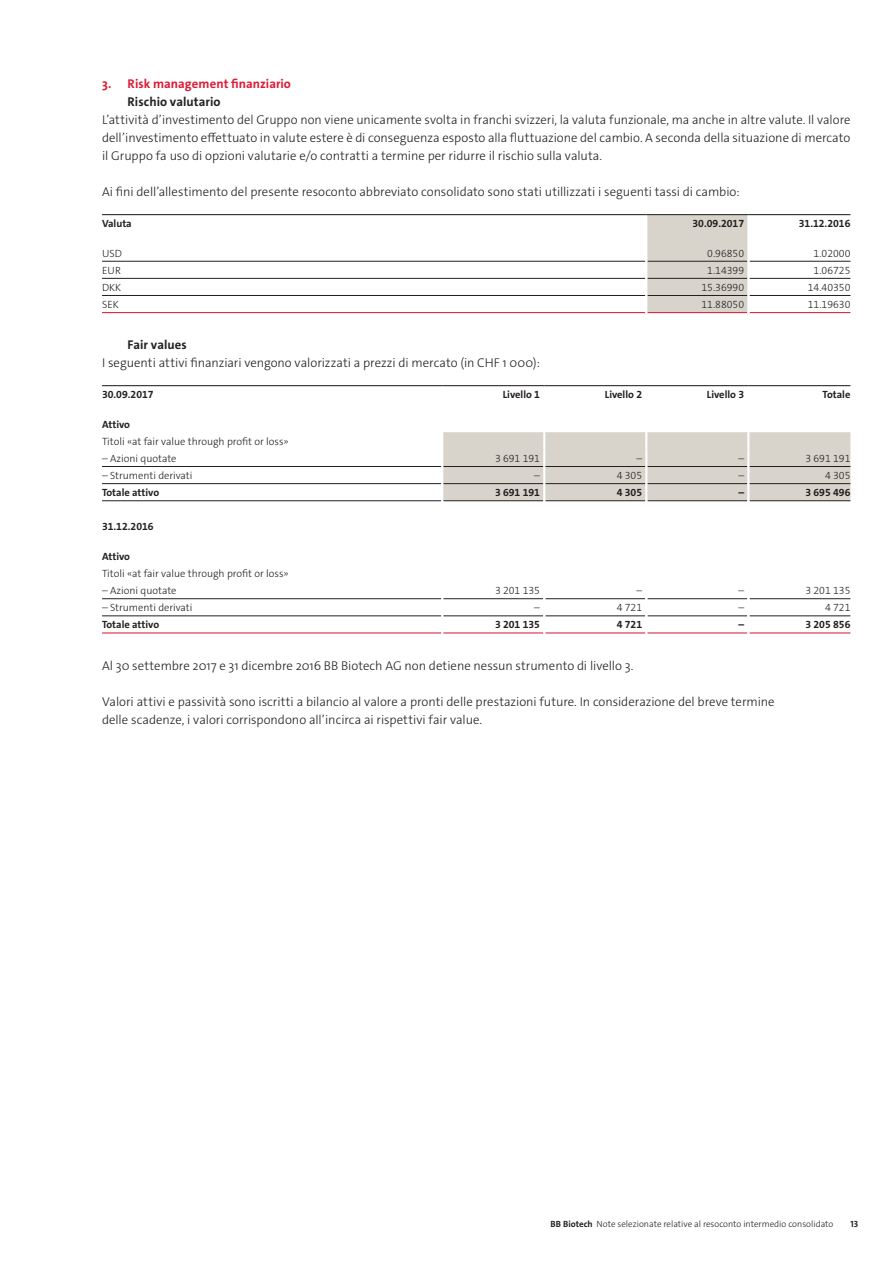
<style>
.page{position:relative;width:893px;height:1263px;background:#fff}
.page>*{position:absolute;margin:0;border:0;box-sizing:border-box;transform-origin:0 0}
.t1{font:300 12.75px/18px "The Sans C4 s";color:#231f20;text-align:justify}
.t2{font:700 12.75px "The Sans C4 s";color:#dc1b35}
.t3{font:700 12.75px "The Sans C4 s";letter-spacing:.005em;color:#231f20}
.t4{font:300 10.5px "The Sans C4 s";color:#231f20}
.t5{font:700 10.5px "The Sans C4 s";color:#231f20}
.t6{font:300 9px "The Sans C4 s";color:#231f20}
.t7{font:700 9px "The Sans C4 s";color:#231f20}
.s1{font-weight:700}
</style>
<div class="page">
<svg style="left:102px;top:215px;width:748px;height:63px"></svg>
<hr style="left:102px;top:261px;width:543px;height:1px;background:#231f20">
<hr style="left:749px;top:261px;width:101px;height:1px;background:#231f20">
<hr style="left:102px;top:278px;width:543px;height:1px;background:#231f20">
<hr style="left:749px;top:278px;width:101px;height:1px;background:#231f20">
<hr style="left:102px;top:295px;width:543px;height:1px;background:#231f20">
<hr style="left:749px;top:295px;width:101px;height:1px;background:#231f20">
<hr style="left:102px;top:312px;width:543px;height:1px;background:#dc1b35">
<hr style="left:749px;top:312px;width:101px;height:1px;background:#dc1b35">
<svg style="left:645px;top:215px;width:104px;height:98px;background:#d3cec7"></svg>
<hr style="left:102px;top:214px;width:544px;height:1px;background:#231f20">
<hr style="left:646px;top:214px;width:102px;height:1px;background:#231f20">
<hr style="left:748px;top:214px;width:102px;height:1px;background:#231f20">
<svg style="left:102px;top:386px;width:748px;height:230px"></svg>
<hr style="left:102px;top:466px;width:339px;height:1px;background:#231f20">
<hr style="left:102px;top:483px;width:339px;height:1px;background:#231f20">
<hr style="left:102px;top:500px;width:339px;height:1px;background:#231f20">
<hr style="left:102px;top:598px;width:339px;height:1px;background:#231f20">
<hr style="left:443px;top:598px;width:100px;height:1px;background:#231f20">
<hr style="left:545px;top:598px;width:100px;height:1px;background:#231f20">
<hr style="left:647px;top:598px;width:100px;height:1px;background:#231f20">
<hr style="left:749px;top:598px;width:101px;height:1px;background:#231f20">
<hr style="left:102px;top:616px;width:339px;height:1px;background:#231f20">
<hr style="left:443px;top:616px;width:100px;height:1px;background:#231f20">
<hr style="left:545px;top:616px;width:100px;height:1px;background:#231f20">
<hr style="left:647px;top:616px;width:100px;height:1px;background:#231f20">
<hr style="left:749px;top:616px;width:101px;height:1px;background:#231f20">
<hr style="left:102px;top:632px;width:339px;height:1px;background:#dc1b35">
<hr style="left:443px;top:632px;width:100px;height:1px;background:#dc1b35">
<hr style="left:545px;top:632px;width:100px;height:1px;background:#dc1b35">
<hr style="left:647px;top:632px;width:100px;height:1px;background:#dc1b35">
<hr style="left:749px;top:632px;width:101px;height:1px;background:#dc1b35">
<hr style="left:441px;top:386px;width:2px;height:29px;background:#fff">
<hr style="left:543px;top:386px;width:2px;height:29px;background:#fff">
<hr style="left:645px;top:386px;width:2px;height:29px;background:#fff">
<hr style="left:747px;top:386px;width:2px;height:29px;background:#fff">
<svg style="left:441px;top:415px;width:409px;height:103px"></svg>
<hr style="left:441px;top:518px;width:2px;height:29px;background:#fff">
<hr style="left:543px;top:518px;width:2px;height:29px;background:#fff">
<hr style="left:645px;top:518px;width:2px;height:29px;background:#fff">
<hr style="left:747px;top:518px;width:2px;height:29px;background:#fff">
<svg style="left:441px;top:547px;width:2px;height:69px"></svg>
<svg style="left:543px;top:547px;width:2px;height:69px"></svg>
<svg style="left:645px;top:547px;width:2px;height:86px"></svg>
<svg style="left:747px;top:547px;width:2px;height:86px"></svg>
<hr style="left:102px;top:385px;width:340px;height:1px;background:#231f20">
<hr style="left:442px;top:385px;width:102px;height:1px;background:#231f20">
<hr style="left:544px;top:385px;width:204px;height:1px;background:#231f20">
<hr style="left:748px;top:385px;width:102px;height:1px;background:#231f20">
<p class="t2" style="left:102px;top:78px;width:190px">3. Risk management finanziario</p>
<p class="t3" style="left:128px;top:96px;width:95px">Rischio valutario</p>
<p class="t1" style="left:102px;top:111px;width:750px">L’attività d’investimento del Gruppo non viene unicamente svolta in franchi svizzeri, la valuta funzionale, ma anche in altre valute. Il valore dell’investimento effettuato in valute estere è di conseguenza esposto alla fluttuazione del cambio. A seconda della situazione di mercato il Gruppo fa uso di opzioni valutarie e/o contratti a termine per ridurre il rischio sulla valuta.</p>
<p class="t1" style="left:102px;top:183px;width:639px">Ai fini dell’allestimento del presente resoconto abbreviato consolidato sono stati utillizzati i seguenti tassi di cambio:</p>
<p class="t5" style="left:102px;top:218px;width:31px">Valuta</p>
<p class="t5" style="left:692px;top:218px;width:53px">30.09.2017</p>
<p class="t5" style="left:799px;top:218px;width:53px">31.12.2016</p>
<p class="t4" style="left:102px;top:248px;width:21px">USD</p>
<p class="t4" style="left:707px;top:248px;width:38px">0.96850</p>
<p class="t4" style="left:814px;top:248px;width:38px">1.02000</p>
<p class="t4" style="left:102px;top:265px;width:20px">EUR</p>
<p class="t4" style="left:707px;top:265px;width:38px">1.14399</p>
<p class="t4" style="left:814px;top:265px;width:38px">1.06725</p>
<p class="t4" style="left:102px;top:282px;width:21px">DKK</p>
<p class="t4" style="left:701px;top:282px;width:44px">15.36990</p>
<p class="t4" style="left:808px;top:282px;width:44px">14.40350</p>
<p class="t4" style="left:102px;top:299px;width:18px">SEK</p>
<p class="t4" style="left:701px;top:299px;width:44px">11.88050</p>
<p class="t4" style="left:808px;top:299px;width:44px">11.19630</p>
<p class="t3" style="left:128px;top:339px;width:61px">Fair values</p>
<p class="t1" style="left:102px;top:354px;width:439px">I seguenti attivi finanziari vengono valorizzati a prezzi di mercato (in CHF 1 000):</p>
<p class="t5" style="left:102px;top:389px;width:53px">30.09.2017</p>
<p class="t5" style="left:503px;top:389px;width:39px">Livello 1</p>
<p class="t5" style="left:605px;top:389px;width:39px">Livello 2</p>
<p class="t5" style="left:707px;top:389px;width:39px">Livello 3</p>
<p class="t5" style="left:823px;top:389px;width:29px">Totale</p>
<p class="t5" style="left:102px;top:419px;width:29px">Attivo</p>
<p class="t4" style="left:102px;top:436px;width:188px">Titoli «at fair value through profit or loss»</p>
<p class="t4" style="left:102px;top:453px;width:76px">– Azioni quotate</p>
<p class="t4" style="left:495px;top:453px;width:47px">3 691 191</p>
<p class="t4" style="left:636px;top:453px;width:7px">–</p>
<p class="t4" style="left:738px;top:453px;width:7px">–</p>
<p class="t4" style="left:805px;top:453px;width:47px">3 691 191</p>
<p class="t4" style="left:102px;top:470px;width:92px">– Strumenti derivati</p>
<p class="t4" style="left:534px;top:470px;width:7px">–</p>
<p class="t4" style="left:617px;top:470px;width:27px">4 305</p>
<p class="t4" style="left:738px;top:470px;width:7px">–</p>
<p class="t4" style="left:825px;top:470px;width:27px">4 305</p>
<p class="t5" style="left:102px;top:487px;width:59px">Totale attivo</p>
<p class="t5" style="left:495px;top:487px;width:47px">3 691 191</p>
<p class="t5" style="left:617px;top:487px;width:27px">4 305</p>
<p class="t5" style="left:738px;top:487px;width:7px">–</p>
<p class="t5" style="left:805px;top:487px;width:47px">3 695 496</p>
<p class="t5" style="left:102px;top:522px;width:53px">31.12.2016</p>
<p class="t5" style="left:102px;top:551px;width:29px">Attivo</p>
<p class="t4" style="left:102px;top:568px;width:188px">Titoli «at fair value through profit or loss»</p>
<p class="t4" style="left:102px;top:585px;width:76px">– Azioni quotate</p>
<p class="t4" style="left:495px;top:585px;width:47px">3 201 135</p>
<p class="t4" style="left:636px;top:585px;width:7px">–</p>
<p class="t4" style="left:738px;top:585px;width:7px">–</p>
<p class="t4" style="left:805px;top:585px;width:47px">3 201 135</p>
<p class="t4" style="left:102px;top:602px;width:92px">– Strumenti derivati</p>
<p class="t4" style="left:534px;top:602px;width:7px">–</p>
<p class="t4" style="left:617px;top:602px;width:27px">4 721</p>
<p class="t4" style="left:738px;top:602px;width:7px">–</p>
<p class="t4" style="left:825px;top:602px;width:27px">4 721</p>
<p class="t5" style="left:102px;top:620px;width:59px">Totale attivo</p>
<p class="t5" style="left:495px;top:620px;width:47px">3 201 135</p>
<p class="t5" style="left:617px;top:620px;width:27px">4 721</p>
<p class="t5" style="left:738px;top:620px;width:7px">–</p>
<p class="t5" style="left:805px;top:620px;width:47px">3 205 856</p>
<p class="t1" style="left:102px;top:657px;width:533px">Al 30 settembre 2017 e 31 dicembre 2016 BB Biotech AG non detiene nessun strumento di livello 3.</p>
<p class="t1" style="left:102px;top:693px;width:674px">Valori attivi e passività sono iscritti a bilancio al valore a pronti delle prestazioni future. In considerazione del breve termine delle scadenze, i valori corrispondono all’incirca ai rispettivi fair value.</p>
<p class="t6" style="left:551px;top:1219px;width:284px"><span class="s1">BB Biotech</span> Note selezionate relative al resoconto intermedio consolidato</p>
<p class="t7" style="left:850px;top:1220px;width:9px">13</p>
</div>
